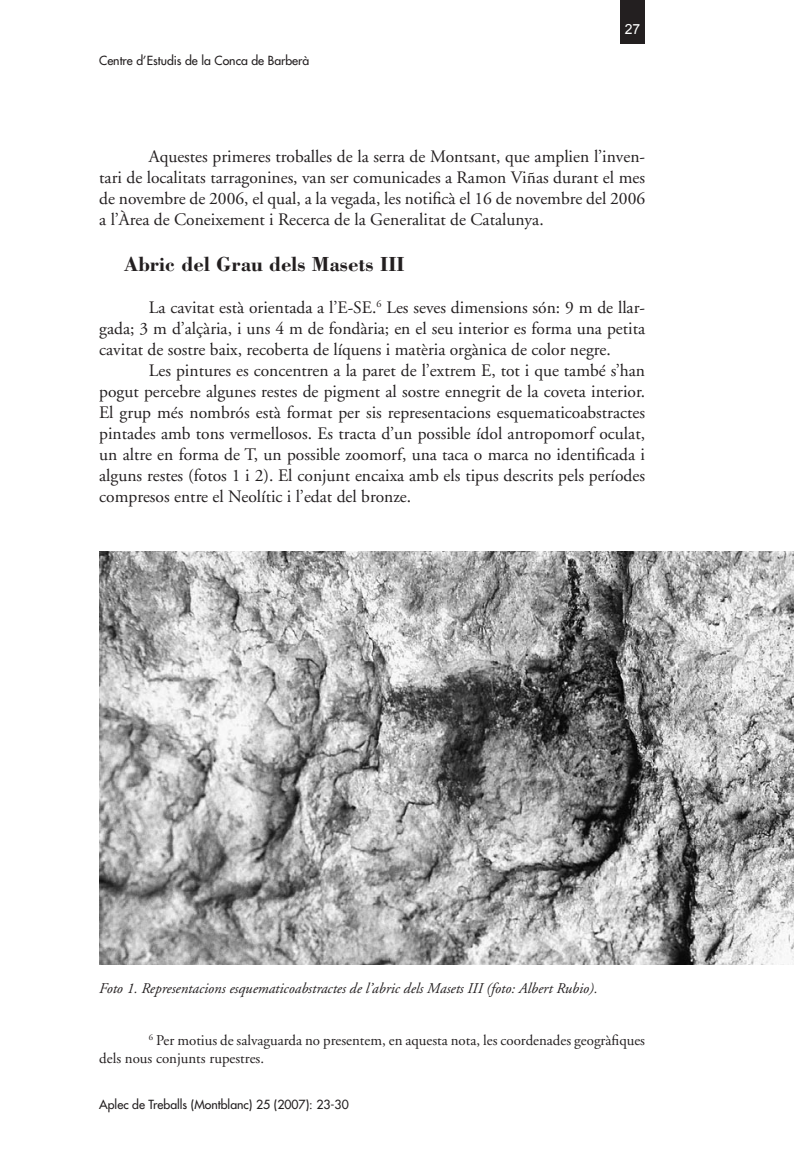
<style>
.page{position:relative;width:794px;height:1166px;background:#fff}
.page>*{position:absolute;margin:0;border:0;box-sizing:border-box;transform-origin:0 0}
.t1{font:700 21px "Bodoni";color:#231f20}
.t2{font:17.5px/21px "Adobe Garamond";color:#231f20;text-align:justify}
.t3{font:14.88px/17.8px "Adobe Garamond";color:#231f20}
.t4{font:italic 14.88px "Adobe Garamond";color:#231f20}
.t5{font:14px "Arial";color:#fff}
.t6{font:12.25px "Futura";color:#231f20}
</style>
<div class="page">
<div style="left:620px;top:0;width:25px;height:44px;background:#231f20"></div>
<img style="left:99px;top:551px;width:695px;height:413px">
<p class="t6" style="left:99px;top:53px;width:212px">Centre d’Estudis de la Conca de Barberà</p>
<p class="t5" style="left:625px;top:21px;width:16px">27</p>
<p class="t2" style="left:99px;top:146px;width:547px;text-indent:50px">Aquestes primeres troballes de la serra de Montsant, que amplien l’inven&shy;tari de localitats tarragonines, van ser comunicades a Ramon Viñas durant el mes de novembre de 2006, el qual, a la vegada, les notificà el 16 de novembre del 2006 a l’Àrea de Coneixement i Recerca de la Generalitat de Catalunya.</p>
<p class="t1" style="left:124px;top:251px;width:282px">Abric del Grau dels Masets III</p>
<p class="t2" style="left:99px;top:297px;width:547px;text-indent:50px">La cavitat està orientada a l’E-SE.<sup>6</sup> Les seves dimensions són: 9 m de llar&shy;gada; 3 m d’alçària, i uns 4 m de fondària; en el seu interior es forma una petita cavitat de sostre baix, recoberta de líquens i matèria orgànica de color negre.</p>
<p class="t2" style="left:99px;top:360px;width:547px;text-indent:50px">Les pintures es concentren a la paret de l’extrem E, tot i que també s’han pogut percebre algunes restes de pigment al sostre ennegrit de la coveta interior.<br>El grup més nombrós està format per sis representacions esquematicoabstractes pintades amb tons vermellosos. Es tracta d’un possible ídol antropomorf oculat, un altre en forma de T, un possible zoomorf, una taca o marca no identificada i alguns restes (fotos 1 i 2). El conjunt encaixa amb els tipus descrits pels períodes compresos entre el Neolític i l’edat del bronze.</p>
<p class="t4" style="left:99px;top:980px;width:500px">Foto 1. Representacions esquematicoabstractes de l’abric dels Masets III (foto: Albert Rubio).</p>
<p class="t3" style="left:99px;top:1031px;width:547px;text-indent:50px"><sup>6</sup> Per motius de salvaguarda no presentem, en aquesta nota, les coordenades geogràfiques dels nous conjunts rupestres.</p>
<p class="t6" style="left:99px;top:1096px;width:251px">Aplec de Treballs (Montblanc) 25 (2007): 23-30</p>
</div>
